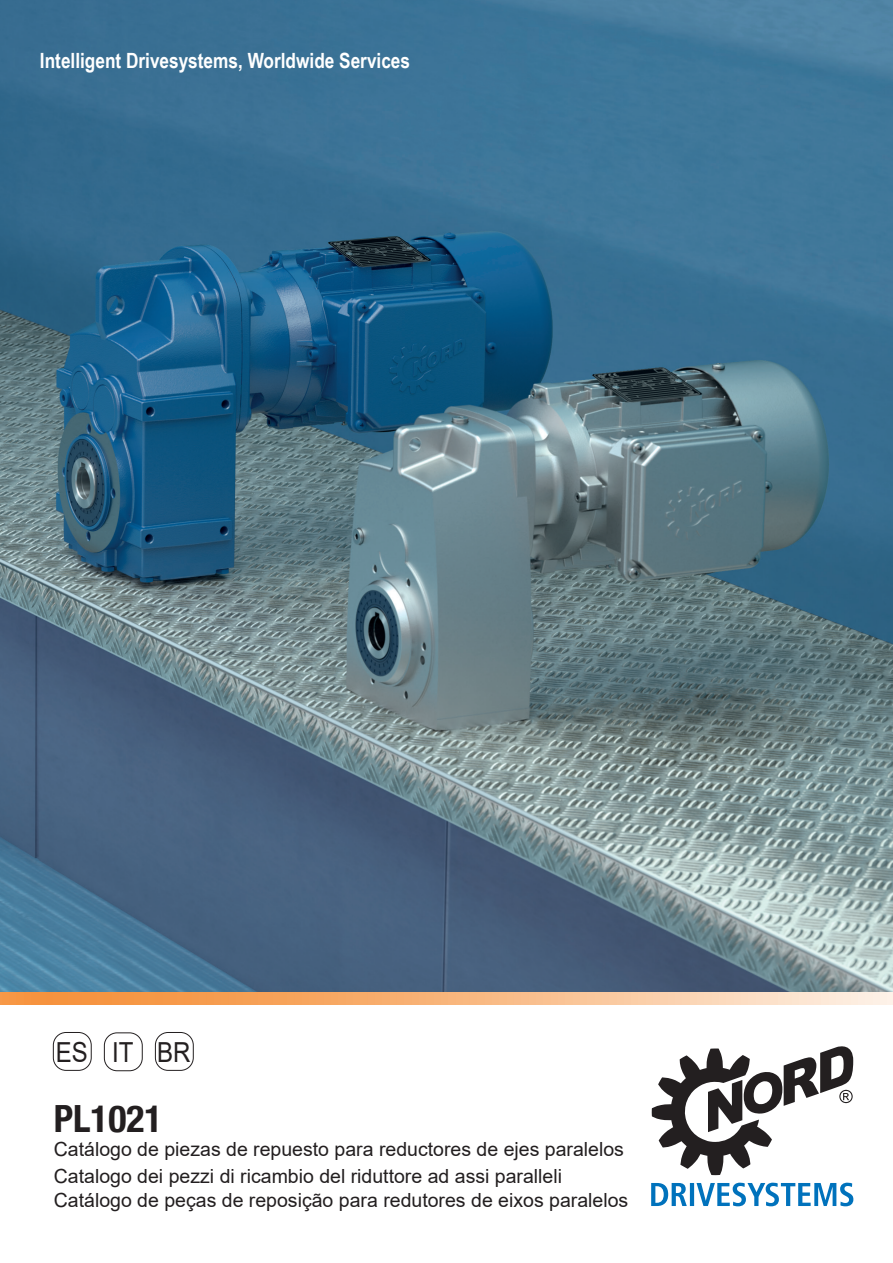
<style>
.page{position:relative;width:893px;height:1263px;background:#fff}
.page>*{position:absolute;margin:0;border:0;box-sizing:border-box;transform-origin:0 0}
.t1{font:700 condensed 37.5px "Helvetica Neue";color:#231f20}
.t2{font:27.6px "Arial";color:#231f20;scale:.87 1}
.t3{font:700 21px "Arial Narrow";color:#fff}
.t4{font:19.5px/27px "Arial";color:#231f20}
</style>
<div class="page">
<svg style="left:0;top:993px;width:893px;height:12px"></svg>
<div style="left:53px;top:1032px;width:39px;height:39px;border:1px solid #231f20;border-radius:13px"></div>
<div style="left:104px;top:1032px;width:39px;height:39px;border:1px solid #231f20;border-radius:13px"></div>
<div style="left:155px;top:1032px;width:39px;height:39px;border:1px solid #231f20;border-radius:13px"></div>
<img style="left:0;top:0;width:893px;height:991px">
<svg style="left:651px;top:1182px;width:202px;height:24px"></svg>
<svg style="left:652px;top:1046px;width:201px;height:129px"></svg>
<p class="t3" style="left:40px;top:45px;width:372px">Intelligent Drivesystems, Worldwide Services</p>
<h2 class="t2" style="left:56px;top:1033px;width:156px">ES IT BR</h2>
<h1 class="t1" style="left:54px;top:1096px;width:110px">PL1021</h1>
<p class="t4" style="left:54px;top:1135px;width:572px">Catálogo de piezas de repuesto para reductores de ejes paralelos<br>Catalogo dei pezzi di ricambio del riduttore ad assi paralleli</p>
<p class="t4" style="left:54px;top:1186px;width:576px">Catálogo de peças de reposição para redutores de eixos paralelos</p>
</div>
